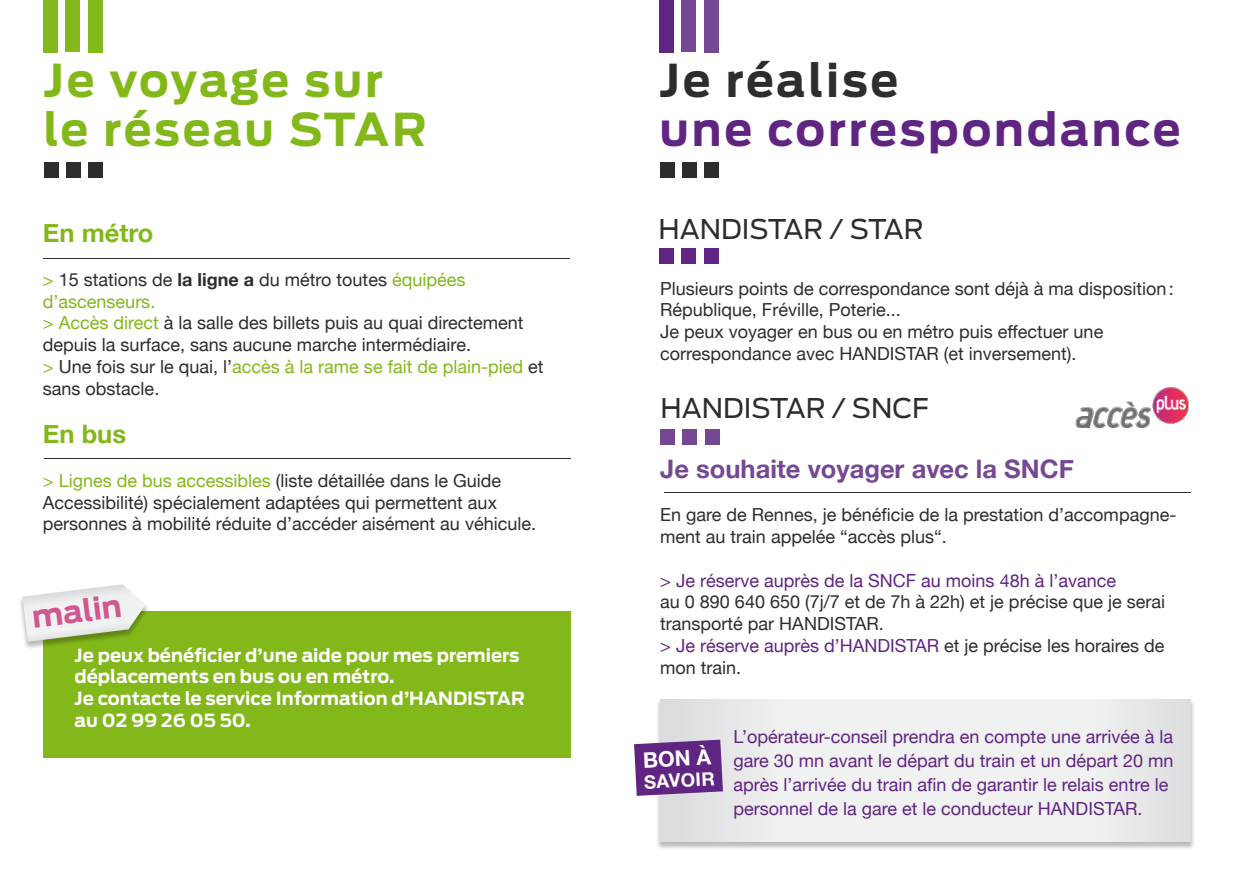
<style>
.page{position:relative;width:1234px;height:893px;background:#fff}
.page>*{position:absolute;margin:0;border:0;box-sizing:border-box;transform-origin:0 0}
.t1{font:700 45px/49.5px "Antenna";letter-spacing:.05em;color:#83b81a}
.t2{font:700 45px "Antenna";letter-spacing:.06em;color:#602482}
.t3{font:700 45px "Antenna";letter-spacing:.06em;color:#2d2d2f}
.t4{font:700 30.3px "Antenna";color:#d2568f}
.t5{font:27px "Antenna";color:#2d2d2f}
.t6{font:700 25.5px "Helvetica Neue";color:#764893}
.t7{font:700 25.5px "Helvetica Neue";color:#83b81a}
.t8{font:700 21.45px "Helvetica Neue";color:#fff}
.t9{font:700 18.6px "Helvetica Neue";color:#fff}
.t10{font:18px/21.8px "Helvetica Neue";color:#2d2d2f}
.t11{font:18px/24px "Helvetica Neue";color:#602482}
.t12{font:700 18px/21.8px "Antenna";color:#fff}
.s1{color:#83b81a}
.s2{font-weight:700}
.s3{color:#602482}
</style>
<div class="page">
<div style="left:681px;top:249px;width:15px;height:15px;background:#602482"></div>
<div style="left:703px;top:249px;width:15px;height:15px;background:#602482"></div>
<div style="left:659px;top:249px;width:15px;height:15px;background:#602482"></div>
<hr style="left:664px;top:492px;width:526px;height:1px;background:#2d2d2f">
<div style="left:681px;top:0;width:15px;height:52px;background:#764893"></div>
<div style="left:703px;top:0;width:15px;height:52px;background:#764893"></div>
<div style="left:659px;top:0;width:15px;height:52px;background:#602482"></div>
<div style="left:682px;top:163px;width:14px;height:15px;background:#2d2d2f"></div>
<div style="left:704px;top:163px;width:15px;height:15px;background:#2d2d2f"></div>
<div style="left:660px;top:163px;width:14px;height:15px;background:#2d2d2f"></div>
<div style="left:682px;top:430px;width:15px;height:15px;background:#764893"></div>
<div style="left:704px;top:430px;width:15px;height:15px;background:#764893"></div>
<div style="left:660px;top:430px;width:15px;height:15px;background:#764893"></div>
<div style="left:656px;top:699px;width:538px;height:152px;background:#000;opacity:.27"></div>
<svg style="left:660px;top:699px;width:529px;height:143px"></svg>
<svg style="left:634px;top:740px;width:88px;height:56px;background:#6d378c"></svg>
<img style="left:1075px;top:387px;width:114px;height:41px">
<div style="left:66px;top:0;width:14px;height:52px;background:#83b81a"></div>
<div style="left:88px;top:0;width:14px;height:52px;background:#83b81a"></div>
<div style="left:44px;top:0;width:14px;height:52px;background:#83b81a"></div>
<div style="left:66px;top:163px;width:15px;height:15px;background:#2d2d2f"></div>
<div style="left:88px;top:163px;width:15px;height:15px;background:#2d2d2f"></div>
<div style="left:44px;top:163px;width:15px;height:15px;background:#2d2d2f"></div>
<hr style="left:43px;top:258px;width:526px;height:1px;background:#2d2d2f">
<hr style="left:44px;top:459px;width:526px;height:1px;background:#2d2d2f">
<div style="left:44px;top:611px;width:526px;height:147px;background:#83b81a"></div>
<div style="left:18px;top:584px;width:132px;height:67px;background:#000;opacity:.27"></div>
<svg style="left:22px;top:584px;width:123px;height:58px"></svg>
<h1 class="t1" style="left:44px;top:56px;width:384px">Je voyage sur le réseau STAR</h1>
<h3 class="t7" style="left:43px;top:218px;width:112px">En métro</h3>
<p class="t10" style="left:43px;top:268px;width:502px"><span class="s1">&gt;</span> 15 stations de <span class="s2">la ligne a</span> du métro toutes <span class="s1">équipées d’ascenseurs.<br>&gt; Accès direct</span> à la salle des billets puis au quai directement depuis la surface, sans aucune marche intermédiaire.<br><span class="s1">&gt;</span> Une fois sur le quai, l’<span class="s1">accès à la rame se fait de plain-pied</span> et sans obstacle.</p>
<h3 class="t7" style="left:43px;top:419px;width:85px">En bus</h3>
<p class="t10" style="left:43px;top:469px;width:494px"><span class="s1">&gt; Lignes de bus accessibles</span> (liste détaillée dans le Guide<br>Accessibilité) spécialement adaptées qui permettent aux personnes à mobilité réduite d’accéder aisément au véhicule.</p>
<h2 class="t4" style="left:30px;top:599px;width:91px;rotate:-7deg">malin</h2>
<p class="t12" style="left:74px;top:644px;width:452px">Je peux bénéficier d’une aide pour mes premiers déplacements en bus ou en métro.<br>Je contacte le service Information d’HANDISTAR au 02 99 26 05 50.</p>
<h1 class="t3" style="left:659px;top:54px;width:240px">Je réalise</h1>
<h1 class="t2" style="left:659px;top:103px;width:522px">une correspondance</h1>
<h3 class="t5" style="left:658px;top:213px;width:267px">HANDISTAR / STAR</h3>
<p class="t10" style="left:660px;top:277px;width:515px">Plusieurs points de correspondance sont déjà à ma disposition :<br>République, Fréville, Poterie...<br>Je peux voyager en bus ou en métro puis effectuer une correspondance avec HANDISTAR (et inversement).</p>
<h3 class="t5" style="left:660px;top:392px;width:270px">HANDISTAR / SNCF</h3>
<h3 class="t6" style="left:660px;top:453px;width:415px">Je souhaite voyager avec la SNCF</h3>
<p class="t10" style="left:660px;top:504px;width:517px">En gare de Rennes, je bénéficie de la prestation d’accompagne&shy;ment au train appelée “accès plus“.</p>
<p class="t11" style="left:660px;top:568px;width:457px">&gt; Je réserve auprès de la SNCF au moins 48h à l’avance</p>
<p class="t10" style="left:660px;top:591px;width:506px">au 0 890 640 650 (7j/7 et de 7h à 22h) et je précise que je serai transporté par HANDISTAR.<br><span class="s3">&gt; Je réserve auprès d’HANDISTAR</span> et je précise les horaires de mon train.</p>
<p class="t8" style="left:642px;top:747px;width:70px;rotate:-3deg">BON À</p>
<p class="t9" style="left:643px;top:771px;width:72px;rotate:-3deg">SAVOIR</p>
<p class="t11" style="left:733px;top:724px;width:441px">L’opérateur-conseil prendra en compte une arrivée à la gare 30 mn avant le départ du train et un départ 20 mn après l’arrivée du train afin de garantir le relais entre le personnel de la gare et le conducteur HANDISTAR.</p>
</div>
